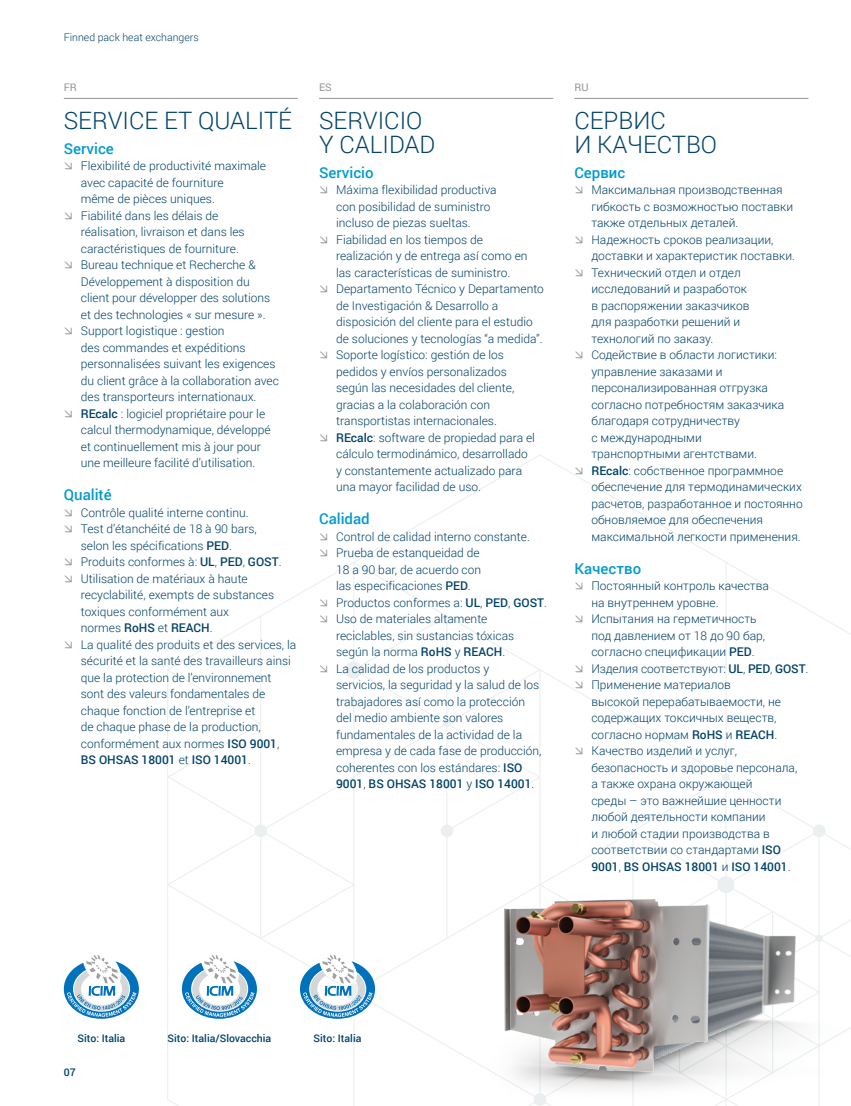
<style>
.page{position:relative;width:851px;height:1106px;background:#fff}
.page>*{position:absolute;margin:0;border:0;box-sizing:border-box;transform-origin:0 0}
.t1{font:300 24px/24px "Roboto";color:#004268}
.t2{font:500 15px "Roboto";color:#009bcc}
.t3{font:300 12px/16.5px "Roboto";color:#004268}
.t4{font:500 10.5px "Roboto";color:#004268}
.t5{font:300 10.5px "Roboto";color:#004268}
.t6{font:10.5px "Roboto";color:#939598}
.s1{color:#939598}
.s2{font-weight:500}
</style>
<div class="page">
<svg style="left:64px;top:955px;width:75px;height:63px"></svg>
<svg style="left:167px;top:615px;width:683px;height:491px"></svg>
<hr style="left:574px;top:98px;width:234px;height:1px;background:#939598">
<hr style="left:64px;top:98px;width:234px;height:1px;background:#939598">
<hr style="left:319px;top:98px;width:234px;height:1px;background:#939598">
<p class="t5" style="left:64px;top:30px;width:136px">Finned pack heat exchangers</p>
<p class="t6" style="left:64px;top:79px;width:15px">FR</p>
<h1 class="t1" style="left:64px;top:107px;width:230px">SERVICE ET QUALITÉ</h1>
<p class="t2" style="left:64px;top:138px;width:52px">Service</p>
<p class="t3" style="left:81px;top:157px;width:187px;text-indent:-17px"><span class="s1">➢</span> Flexibilité de productivité maximale avec capacité de fourniture<br>même de pièces uniques.</p>
<p class="t3" style="left:81px;top:207px;width:165px;text-indent:-17px"><span class="s1">➢</span> Fiabilité dans les délais de réalisation, livraison et dans les caractéristiques de fourniture.</p>
<p class="t3" style="left:81px;top:256px;width:191px;text-indent:-17px"><span class="s1">➢</span> Bureau technique et Recherche &amp; Développement à disposition du client pour développer des solutions et des technologies « sur mesure ».</p>
<p class="t3" style="left:81px;top:322px;width:199px;text-indent:-17px"><span class="s1">➢</span> Support logistique : gestion<br>des commandes et expéditions personnalisées suivant les exigences du client grâce à la collaboration avec des transporteurs internationaux.</p>
<p class="t3" style="left:81px;top:405px;width:191px;text-indent:-17px"><span class="s1">➢</span> <span class="s2">REcalc</span> : logiciel propriétaire pour le calcul thermodynamique, développé et continuellement mis à jour pour une meilleure facilité d’utilisation.</p>
<p class="t2" style="left:64px;top:484px;width:49px">Qualité</p>
<p class="t3" style="left:64px;top:504px;width:186px"><span class="s1">➢</span> Contrôle qualité interne continu.</p>
<p class="t3" style="left:81px;top:520px;width:177px;text-indent:-17px"><span class="s1">➢</span> Test d’étanchéité de 18 à 90 bars, selon les spécifications <span class="s2">PED</span>.</p>
<p class="t3" style="left:64px;top:553px;width:219px"><span class="s1">➢</span> Produits conformes à: <span class="s2">UL</span>, <span class="s2">PED</span>, <span class="s2">GOST</span>.</p>
<p class="t3" style="left:81px;top:570px;width:195px;text-indent:-17px"><span class="s1">➢</span> Utilisation de matériaux à haute recyclabilité, exempts de substances toxiques conformément aux<br>normes <span class="s2">RoHS</span> et <span class="s2">REACH</span>.</p>
<p class="t3" style="left:81px;top:636px;width:217px;text-indent:-17px"><span class="s1">➢</span> La qualité des produits et des services, la sécurité et la santé des travailleurs ainsi que la protection de l’environnement sont des valeurs fondamentales de chaque fonction de l’entreprise et<br>de chaque phase de la production, conformément aux normes <span class="s2">ISO 9001</span>, <span class="s2">BS OHSAS 18001</span> et <span class="s2">ISO 14001</span>.</p>
<p class="t6" style="left:319px;top:79px;width:14px">ES</p>
<h1 class="t1" style="left:319px;top:107px;width:118px">SERVICIO<br>Y CALIDAD</h1>
<p class="t2" style="left:319px;top:162px;width:56px">Servicio</p>
<p class="t3" style="left:336px;top:181px;width:162px;text-indent:-17px"><span class="s1">➢</span> Máxima flexibilidad productiva con posibilidad de suministro incluso de piezas sueltas.</p>
<p class="t3" style="left:336px;top:231px;width:193px;text-indent:-17px"><span class="s1">➢</span> Fiabilidad en los tiempos de realización y de entrega así como en las características de suministro.</p>
<p class="t3" style="left:336px;top:280px;width:209px;text-indent:-17px"><span class="s1">➢</span> Departamento Técnico y Departamento de Investigación &amp; Desarrollo a disposición del cliente para el estudio de soluciones y tecnologías “a medida”.</p>
<p class="t3" style="left:336px;top:346px;width:180px;text-indent:-17px"><span class="s1">➢</span> Soporte logístico: gestión de los pedidos y envíos personalizados según las necesidades del cliente, gracias a la colaboración con transportistas internacionales.</p>
<p class="t3" style="left:336px;top:429px;width:200px;text-indent:-17px"><span class="s1">➢</span> <span class="s2">REcalc</span>: software de propiedad para el cálculo termodinámico, desarrollado y constantemente actualizado para una mayor facilidad de uso.</p>
<p class="t2" style="left:319px;top:508px;width:52px">Calidad</p>
<p class="t3" style="left:319px;top:528px;width:212px"><span class="s1">➢</span> Control de calidad interno constante.</p>
<p class="t3" style="left:336px;top:544px;width:147px;text-indent:-17px"><span class="s1">➢</span> Prueba de estanqueidad de<br>18 a 90 bar, de acuerdo con las especificaciones <span class="s2">PED</span>.</p>
<p class="t3" style="left:319px;top:594px;width:229px"><span class="s1">➢</span> Productos conformes a: <span class="s2">UL</span>, <span class="s2">PED</span>, <span class="s2">GOST</span>.</p>
<p class="t3" style="left:336px;top:610px;width:180px;text-indent:-17px"><span class="s1">➢</span> Uso de materiales altamente reciclables, sin sustancias tóxicas según la norma <span class="s2">RoHS</span> y <span class="s2">REACH</span>.</p>
<p class="t3" style="left:336px;top:660px;width:207px;text-indent:-17px"><span class="s1">➢</span> La calidad de los productos y<br>servicios, la seguridad y la salud de los trabajadores así como la protección del medio ambiente son valores fundamentales de la actividad de la empresa y de cada fase de producción, coherentes con los estándares: <span class="s2">ISO 9001</span>, <span class="s2">BS OHSAS 18001</span> y <span class="s2">ISO 14001</span>.</p>
<p class="t6" style="left:574px;top:79px;width:16px">RU</p>
<h1 class="t1" style="left:574px;top:107px;width:144px">СЕРВИС<br>И КАЧЕСТВО</h1>
<p class="t2" style="left:574px;top:162px;width:52px">Сервис</p>
<p class="t3" style="left:591px;top:181px;width:203px;text-indent:-17px"><span class="s1">➢</span> Максимальная производственная гибкость с возможностью поставки также отдельных деталей.</p>
<p class="t3" style="left:591px;top:231px;width:205px;text-indent:-17px"><span class="s1">➢</span> Надежность сроков реализации, доставки и характеристик поставки.</p>
<p class="t3" style="left:591px;top:264px;width:159px;text-indent:-17px"><span class="s1">➢</span> Технический отдел и отдел исследований и разработок в распоряжении заказчиков для разработки решений и технологий по заказу.</p>
<p class="t3" style="left:591px;top:346px;width:194px;text-indent:-17px"><span class="s1">➢</span> Содействие в области логистики: управление заказами и персонализированная отгрузка согласно потребностям заказчика благодаря сотрудничеству<br>с международными транспортными агентствами.</p>
<p class="t3" style="left:591px;top:462px;width:213px;text-indent:-17px"><span class="s1">➢</span> <span class="s2">REcalc</span>: собственное программное обеспечение для термодинамических расчетов, разработанное и постоянно обновляемое для обеспечения максимальной легкости применения.</p>
<p class="t2" style="left:574px;top:558px;width:68px">Качество</p>
<p class="t3" style="left:591px;top:577px;width:179px;text-indent:-17px"><span class="s1">➢</span> Постоянный контроль качества на внутреннем уровне.</p>
<p class="t3" style="left:591px;top:610px;width:175px;text-indent:-17px"><span class="s1">➢</span> Испытания на герметичность под давлением от 18 до 90 бар, согласно спецификации <span class="s2">PED</span>.</p>
<p class="t3" style="left:574px;top:660px;width:235px"><span class="s1">➢</span> Изделия соответствуют: <span class="s2">UL</span>, <span class="s2">PED</span>, <span class="s2">GOST</span>.</p>
<p class="t3" style="left:591px;top:676px;width:191px;text-indent:-17px"><span class="s1">➢</span> Применение материалов высокой перерабатываемости, не содержащих токсичных веществ, согласно нормам <span class="s2">RoHS</span> и <span class="s2">REACH</span>.</p>
<p class="t3" style="left:591px;top:742px;width:207px;text-indent:-17px"><span class="s1">➢</span> Качество изделий и услуг, безопасность и здоровье персонала, а также охрана окружающей<br>среды – это важнейшие ценности любой деятельности компании<br>и любой стадии производства в соответствии со стандартами <span class="s2">ISO<br>9001</span>, <span class="s2">BS OHSAS 18001</span> и <span class="s2">ISO 14001</span>.</p>
<p class="t4" style="left:77px;top:1031px;width:49px">Sito: Italia</p>
<p class="t4" style="left:167px;top:1031px;width:105px">Sito: Italia/Slovacchia</p>
<p class="t4" style="left:313px;top:1031px;width:49px">Sito: Italia</p>
<p class="t4" style="left:64px;top:1065px;width:13px">07</p>
</div>
